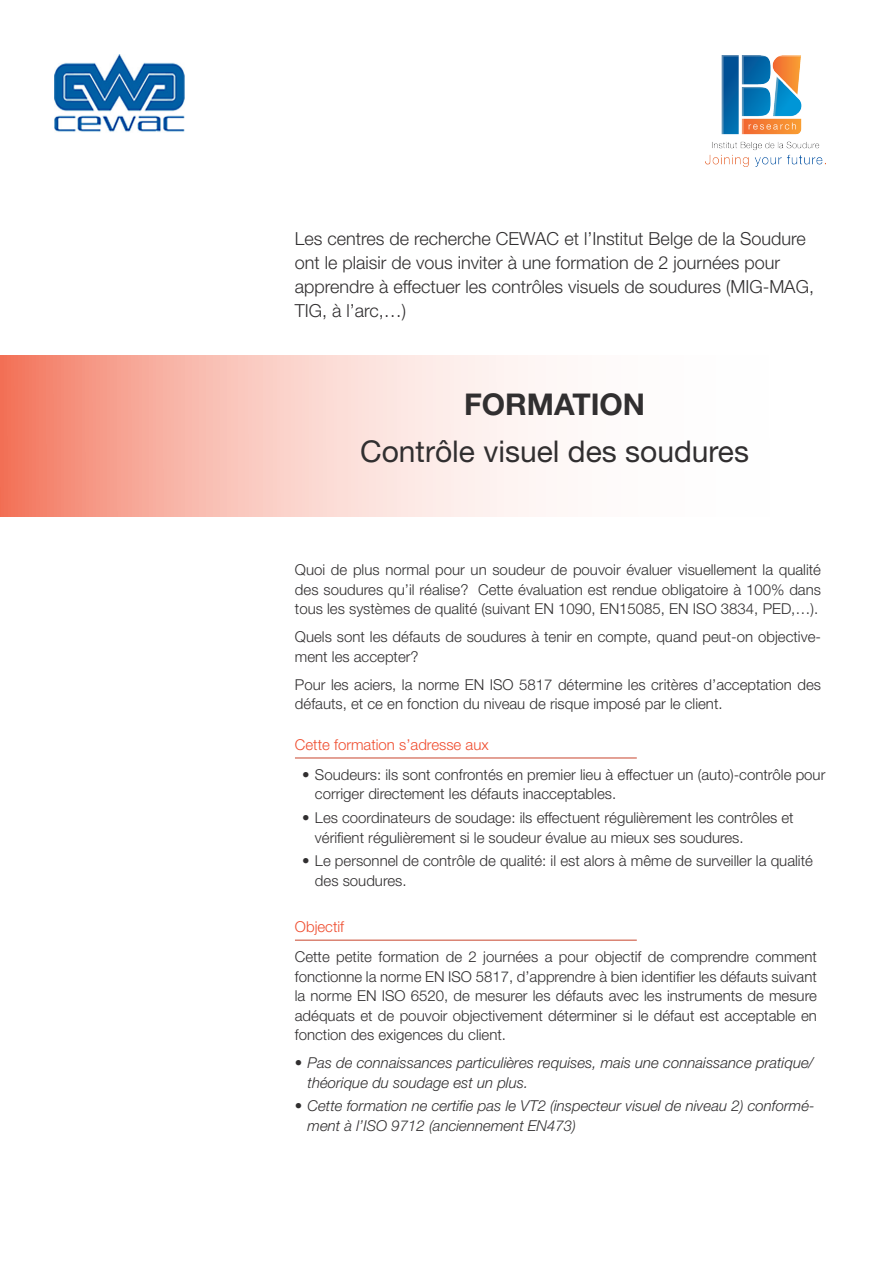
<style>
.page{position:relative;width:893px;height:1263px;background:#fff}
.page>*{position:absolute;margin:0;border:0;box-sizing:border-box;transform-origin:0 0}
.Inleiding{font:30px "Helvetica Neue";color:#312f30}
.Inleiding-2{font:700 30px "Helvetica Neue";color:#312f30}
.Titelteks{font:300 18px/24px "Helvetica Neue";color:#312f30}
.Body_tekst{font:300 15px/19.5px "Helvetica Neue";color:#312f30}
.t1{font:italic 300 15px/19.5px "Helvetica Neue";color:#312f30}
.tekst{font:300 15px "Helvetica Neue";color:#ef4d2f}
</style>
<div class="page">
<img style="left:705px;top:56px;width:120px;height:111px">
<svg style="left:0;top:355px;width:536px;height:162px"></svg>
<hr style="left:295px;top:758px;width:342px;height:1px;background:#c8462d">
<img style="left:54px;top:54px;width:131px;height:78px">
<hr style="left:295px;top:940px;width:342px;height:1px;background:#c8462d">
<p class="Titelteks" style="left:295px;top:226px;width:521px">Les centres de recherche CEWAC et l’Institut Belge de la Soudure ont le plaisir de vous inviter à une formation de 2 journées pour apprendre à effectuer les contrôles visuels de soudures (MIG-MAG, TIG, à l’arc,…)</p>
<p class="Inleiding-2" style="left:464px;top:385px;width:183px">FORMATION</p>
<p class="Inleiding" style="left:360px;top:433px;width:390px">Contrôle visuel des soudures</p>
<p class="Body_tekst" style="left:295px;top:560px;width:528px;text-align:justify">Quoi de plus normal pour un soudeur de pouvoir évaluer visuellement la qualité des soudures qu’il réalise? Cette évaluation est rendue obligatoire à 100% dans tous les systèmes de qualité (suivant EN 1090, EN15085, EN ISO 3834, PED,…).</p>
<p class="Body_tekst" style="left:295px;top:627px;width:528px">Quels sont les défauts de soudures à tenir en compte, quand peut-on objective&shy;ment les accepter?</p>
<p class="Body_tekst" style="left:295px;top:674px;width:528px">Pour les aciers, la norme EN ISO 5817 détermine les critères d’acceptation des défauts, et ce en fonction du niveau de risque imposé par le client.</p>
<p class="tekst" style="left:295px;top:736px;width:195px">Cette formation s’adresse aux</p>
<p class="Body_tekst" style="left:315px;top:764px;width:512px;text-indent:-13px">• Soudeurs: ils sont confrontés en premier lieu à effectuer un (auto)-contrôle pour corriger directement les défauts inacceptables.</p>
<p class="Body_tekst" style="left:315px;top:808px;width:480px;text-indent:-13px">• Les coordinateurs de soudage: ils effectuent régulièrement les contrôles et vérifient régulièrement si le soudeur évalue au mieux ses soudures.</p>
<p class="Body_tekst" style="left:315px;top:851px;width:499px;text-indent:-13px">• Le personnel de contrôle de qualité: il est alors à même de surveiller la qualité des soudures.</p>
<p class="tekst" style="left:295px;top:918px;width:51px">Objectif</p>
<p class="Body_tekst" style="left:295px;top:947px;width:524px;text-align:justify">Cette petite formation de 2 journées a pour objectif de comprendre comment fonctionne la norme EN ISO 5817, d’apprendre à bien identifier les défauts suivant la norme EN ISO 6520, de mesurer les défauts avec les instruments de mesure adéquats et de pouvoir objectivement déterminer si le défaut est acceptable en fonction des exigences du client.</p>
<p class="t1" style="left:308px;top:1053px;width:508px;text-indent:-13px">• Pas de connaissances particulières requises, mais une connaissance pratique/ théorique du soudage est un plus.</p>
<p class="t1" style="left:308px;top:1096px;width:509px;text-indent:-13px">• Cette formation ne certifie pas le VT2 (inspecteur visuel de niveau 2) conformé&shy;ment à l’ISO 9712 (anciennement EN473)</p>
</div>
